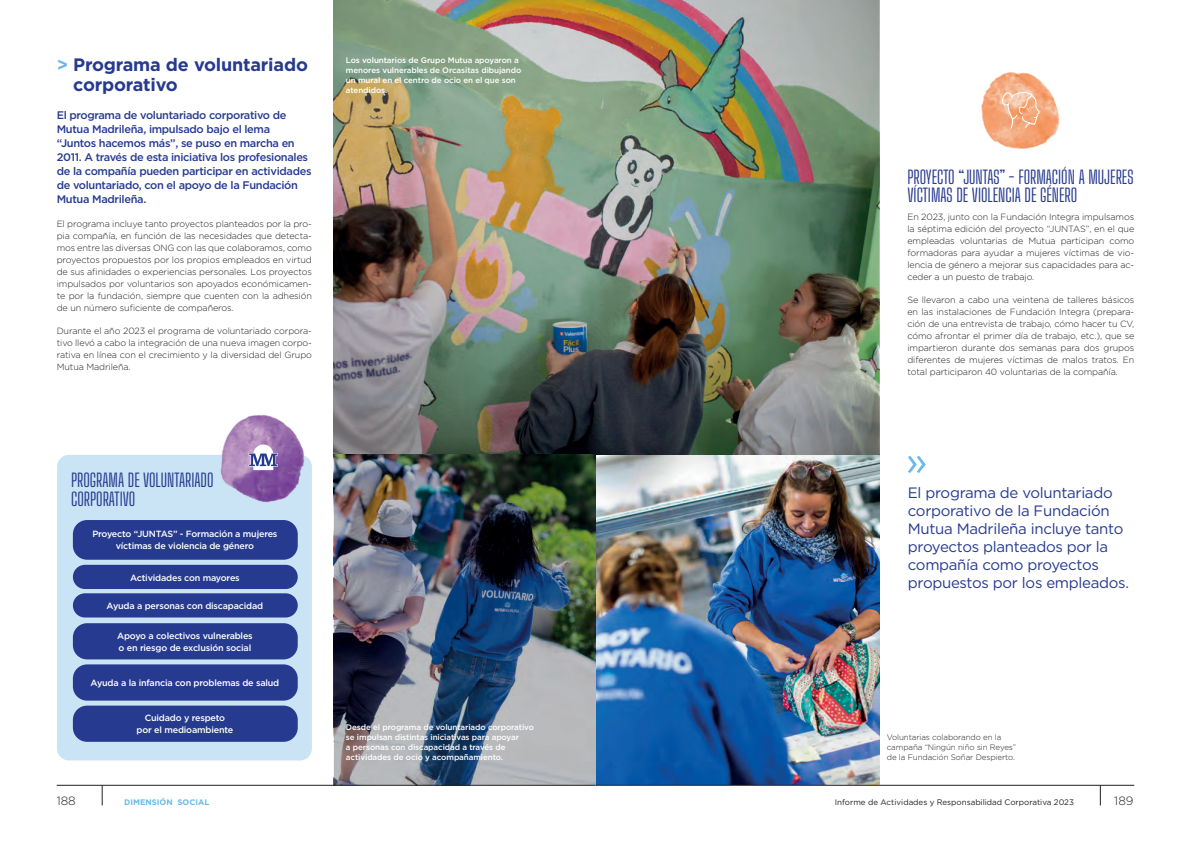
<style>
.page{position:relative;width:1191px;height:842px;background:#fff}
.page>*{position:absolute;margin:0;border:0;box-sizing:border-box;transform-origin:0 0}
.t1{font:18px/19px "Big Shoulders Display";color:#263a90}
.t2{font:700 18px/20px "Gotham";letter-spacing:-.01em;color:#263a90}
.t3{font:15px/18px "Gotham";letter-spacing:-.02em;color:#263a90}
.t4{font:300 12px "Gotham";color:#231f20}
.t5{font:500 11px/14px "Gotham";letter-spacing:-.03em;color:#263a90}
.t6{font:300 9px/12px "Gotham";letter-spacing:-.01em;color:#231f20;text-align:justify}
.t7{font:500 9px/12px "Gotham";letter-spacing:-.02em;color:#fff;text-align:center}
.t8{font:500 8px/10px "Gotham";letter-spacing:-.01em;color:#fff}
.t9{font:300 8px/10px "Gotham";letter-spacing:-.01em;color:#231f20}
.t10{font:8px "Gotham";color:#231f20}
.t11{font:700 8px "Gotham";color:#6abae8}
.s1{color:#6abae8}
</style>
<div class="page">
<img style="left:595px;top:455px;width:284px;height:330px">
<img style="left:333px;top:0;width:546px;height:455px">
<div style="left:57px;top:455px;width:255px;height:305px;background:#cae4f5;border-radius:12px"></div>
<div style="left:73px;top:520px;width:225px;height:40px;background:#263a90;border-radius:14px"></div>
<div style="left:73px;top:565px;width:225px;height:24px;background:#263a90;border-radius:12px"></div>
<div style="left:73px;top:593px;width:225px;height:24px;background:#263a90;border-radius:12px"></div>
<div style="left:73px;top:706px;width:225px;height:36px;background:#263a90;border-radius:14px"></div>
<div style="left:73px;top:623px;width:225px;height:36px;background:#263a90;border-radius:14px"></div>
<div style="left:73px;top:664px;width:225px;height:37px;background:#263a90;border-radius:14px"></div>
<img style="left:333px;top:455px;width:262px;height:330px">
<svg style="left:908px;top:456px;width:17px;height:17px"></svg>
<img style="left:220px;top:414px;width:92px;height:117px">
<svg style="left:249px;top:444px;width:29px;height:26px"></svg>
<img style="left:981px;top:72px;width:79px;height:77px">
<svg style="left:1000px;top:92px;width:40px;height:37px"></svg>
<svg style="left:102px;top:786px;width:1px;height:19px"></svg>
<svg style="left:1100px;top:786px;width:1px;height:19px"></svg>
<hr style="left:595px;top:785px;width:539px;height:1px;background:#231f20">
<hr style="left:57px;top:785px;width:538px;height:1px;background:#231f20">
<h1 class="t2" style="left:73px;top:55px;width:236px;text-indent:-17px"><span class="s1">&gt;</span> Programa de voluntariado corporativo</h1>
<p class="t5" style="left:57px;top:108px;width:256px">El programa de voluntariado corporativo de Mutua Madrileña, impulsado bajo el lema “Juntos hacemos más”, se puso en marcha en 2011. A través de esta iniciativa los profesionales de la compañía pueden participar en actividades de voluntariado, con el apoyo de la Fundación Mutua Madrileña.</p>
<p class="t6" style="left:57px;top:217px;width:257px">El programa incluye tanto proyectos planteados por la pro&shy;pia compañía, en función de las necesidades que detecta&shy;mos entre las diversas ONG con las que colaboramos, como proyectos propuestos por los propios empleados en virtud de sus afinidades o experiencias personales. Los proyectos impulsados por voluntarios son apoyados económicamen&shy;te por la fundación, siempre que cuenten con la adhesión de un número suficiente de compañeros.</p>
<p class="t6" style="left:57px;top:324px;width:257px">Durante el año 2023 el programa de voluntariado corpora&shy;tivo llevó a cabo la integración de una nueva imagen corpo&shy;rativa en línea con el crecimiento y la diversidad del Grupo Mutua Madrileña.</p>
<p class="t8" style="left:346px;top:55px;width:177px">Los voluntarios de Grupo Mutua apoyaron a menores vulnerables de Orcasitas dibujando un mural en el centro de ocio en el que son atendidos.</p>
<h1 class="t1" style="left:71px;top:469px;width:144px">PROGRAMA DE VOLUNTARIADO<br>CORPORATIVO</h1>
<p class="t7" style="left:92px;top:528px;width:187px">Proyecto “JUNTAS” - Formación a mujeres víctimas de violencia de género</p>
<p class="t7" style="left:130px;top:571px;width:111px">Actividades con mayores</p>
<p class="t7" style="left:107px;top:600px;width:158px">Ayuda a personas con discapacidad</p>
<p class="t7" style="left:117px;top:630px;width:137px;text-align:left">Apoyo a colectivos vulnerables o en riesgo de exclusión social</p>
<p class="t7" style="left:91px;top:677px;width:190px">Ayuda a la infancia con problemas de salud</p>
<p class="t7" style="left:137px;top:712px;width:98px">Cuidado y respeto por el medioambiente</p>
<p class="t8" style="left:346px;top:722px;width:189px">Desde el programa de voluntariado corporativo se impulsan distintas iniciativas para apoyar<br>a personas con discapacidad a través de actividades de ocio y acompañamiento.</p>
<h1 class="t1" style="left:907px;top:167px;width:227px;line-height:18px">PROYECTO “JUNTAS” - FORMACIÓN A MUJERES<br>VÍCTIMAS DE VIOLENCIA DE GÉNERO</h1>
<p class="t6" style="left:907px;top:210px;width:228px">En 2023, junto con la Fundación Integra impulsamos la séptima edición del proyecto “JUNTAS”, en el que empleadas voluntarias de Mutua participan como formadoras para ayudar a mujeres víctimas de vio&shy;lencia de género a mejorar sus capacidades para ac&shy;ceder a un puesto de trabajo.</p>
<p class="t6" style="left:907px;top:293px;width:228px">Se llevaron a cabo una veintena de talleres básicos en las instalaciones de Fundación Integra (prepara&shy;ción de una entrevista de trabajo, cómo hacer tu CV, cómo afrontar el primer día de trabajo, etc.), que se impartieron durante dos semanas para dos grupos diferentes de mujeres víctimas de malos tratos. En total participaron 40 voluntarias de la compañía.</p>
<h2 class="t3" style="left:908px;top:483px;width:223px">El programa de voluntariado corporativo de la Fundación<br>Mutua Madrileña incluye tanto proyectos planteados por la compañía como proyectos propuestos por los empleados.</h2>
<p class="t9" style="left:886px;top:732px;width:131px">Voluntarias colaborando en la campaña “Ningún niño sin Reyes” de la Fundación Soñar Despierto.</p>
<h3 class="t4" style="left:57px;top:794px;width:21px">188</h3>
<p class="t11" style="left:124px;top:797px;width:87px">Dimensión social</p>
<p class="t10" style="left:835px;top:797px;width:241px">Informe de Actividades y Responsabilidad Corporativa 2023</p>
<h3 class="t4" style="left:1114px;top:794px;width:21px">189</h3>
</div>
